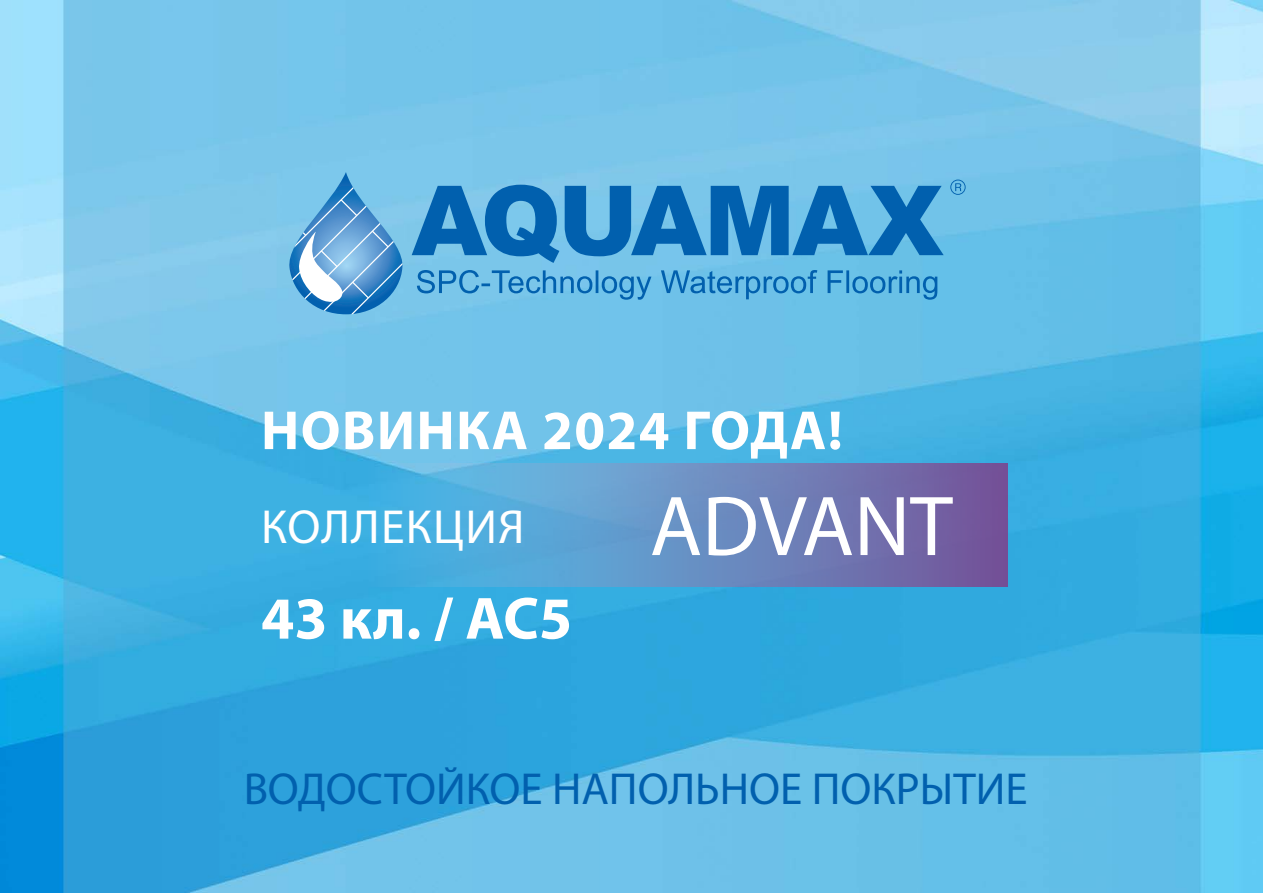
<style>
.page{position:relative;width:1263px;height:893px;background:#fff}
.page>*{position:absolute;margin:0;border:0;box-sizing:border-box;transform-origin:0 0}
.t1{font:85.65px "Myriad Pro";color:#fff}
.t2{font:700 60px "Myriad Pro";color:#fff}
.t3{font:700 55.5px "Myriad Pro";letter-spacing:.025em;color:#fff}
.t4{font:48px "Myriad Pro";letter-spacing:.025em;color:#fff}
.t5{font:45px "Myriad Pro";color:#0160ae}
</style>
<div class="page">
<img style="left:0;top:0;width:1263px;height:893px">
<svg style="left:362px;top:463px;width:645px;height:123px;background:#638dc3"></svg>
<svg style="left:417px;top:270px;width:520px;height:30px;background:#56abdb"></svg>
<svg style="left:286px;top:172px;width:119px;height:142px;background:#71b1dd"></svg>
<svg style="left:565px;top:186px;width:379px;height:70px;background:#2e87c5"></svg>
<svg style="left:412px;top:185px;width:147px;height:78px;background:#378cc8"></svg>
<svg style="left:950px;top:180px;width:16px;height:15px"></svg>
<p class="t3" style="left:261px;top:394px;width:583px">НОВИНКА 2024 ГОДА!</p>
<p class="t4" style="left:261px;top:497px;width:265px">КОЛЛЕКЦИЯ</p>
<h2 class="t2" style="left:261px;top:579px;width:313px">43 кл. / АС5</h2>
<h1 class="t1" style="left:650px;top:473px;width:304px">ADVANT</h1>
<p class="t5" style="left:244px;top:761px;width:785px">ВОДОСТОЙКОЕ НАПОЛЬНОЕ ПОКРЫТИЕ</p>
</div>
